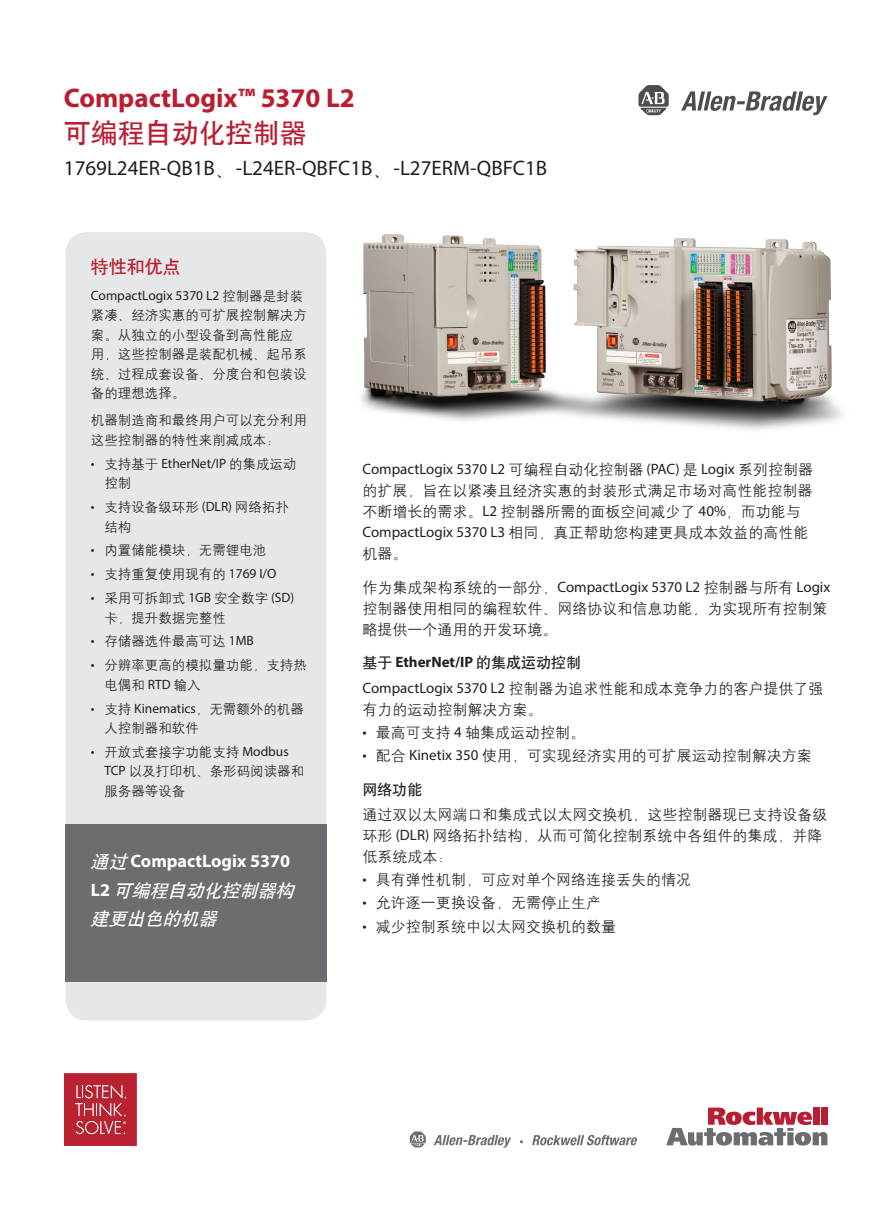
<style>
.page{position:relative;width:893px;height:1212px;background:#fff}
.page>*{position:absolute;margin:0;border:0;box-sizing:border-box;transform-origin:0 0}
.Document_Title{font:700 27px/34.5px "Myriad Pro";color:#ba1d31}
.Document_Subtitle{font:21px "Myriad Pro";color:#231f20}
.Cover_Callout{font:italic 18px/28.5px "H Yb 1 gj";color:#fff}
.Subhead_level_1{font:18px "H Yb 1 gj";color:#ba1d31}
.Body_Text{font:15px/21px "H Yg 2 gj";color:#231f20}
.Subhead_Level_2{font:700 15px "Myriad Pro";color:#231f20}
.Subhead_Level_2-2{font:15px "H Yb 1 gj";color:#231f20}
.Sidebar_Text{font:13.5px/19.5px "H Yg 2 gj";color:#231f20}
.t1{font:13.5px/19.5px "Myriad Pro";color:#231f20}
.s1{font-family:"H Yb 1 gj";font-weight:400}
.s2{font-family:"H Yg 2 gj"}
.s3{font-family:"Myriad Pro"}
.s4{font-family:"Myriad Pro";font-weight:700;font-style:normal}
</style>
<div class="page">
<svg style="left:410px;top:1131px;width:16px;height:16px"></svg>
<svg style="left:434px;top:1135px;width:77px;height:12px"></svg>
<svg style="left:532px;top:1135px;width:105px;height:10px"></svg>
<svg style="left:666px;top:1107px;width:161px;height:38px"></svg>
<div style="left:814px;top:1107px;width:6px;height:18px;background:#ba1d31"></div>
<div style="left:821px;top:1107px;width:6px;height:18px;background:#ba1d31"></div>
<svg style="left:64px;top:1073px;width:73px;height:73px;background:#bf3643"></svg>
<div style="left:65px;top:232px;width:261px;height:788px;background:#e6e7e9;border-radius:22px"></div>
<svg style="left:681px;top:91px;width:146px;height:24px"></svg>
<svg style="left:638px;top:85px;width:31px;height:30px"></svg>
<div style="left:65px;top:824px;width:261px;height:157px;background:#6c6d70"></div>
<img style="left:361px;top:234px;width:482px;height:196px">
<p class="Document_Title" style="left:64px;top:79px;width:292px">CompactLogix™ 5370 L2<span class="s1">可编程自动化控制器</span></p>
<p class="Document_Subtitle" style="left:64px;top:155px;width:485px">1769L24ER-QB1B<span class="s2">、</span>-L24ER-QBFC1B<span class="s2">、</span>-L27ERM-QBFC1B</p>
<p class="Subhead_level_1" style="left:91px;top:257px;width:92px">特性和优点</p>
<p class="Sidebar_Text" style="left:91px;top:286px;width:218px"><span class="s3">CompactLogix 5370 L2</span> 控制器是封装紧凑、经济实惠的可扩展控制解决方案。从独立的小型设备到高性能应用，这些控制器是装配机械、起吊系统、过程成套设备、分度台和包装设备的理想选择。</p>
<p class="Sidebar_Text" style="left:91px;top:411px;width:218px">机器制造商和最终用户可以充分利用这些控制器的特性来削减成本：</p>
<p class="t1" style="left:104px;top:453px;width:194px;text-indent:-14px">• <span class="s2">支持基于</span> EtherNet/IP <span class="s2">的集成运动控制</span></p>
<p class="Sidebar_Text" style="left:104px;top:497px;width:186px;text-indent:-14px"><span class="s3">•</span> 支持设备级环形 <span class="s3">(DLR)</span> 网络拓扑结构</p>
<p class="Sidebar_Text" style="left:91px;top:541px;width:177px"><span class="s3">•</span> 内置储能模块，无需锂电池</p>
<p class="Sidebar_Text" style="left:91px;top:564px;width:187px"><span class="s3">•</span> 支持重复使用现有的 <span class="s3">1769 I/O</span></p>
<p class="Sidebar_Text" style="left:104px;top:588px;width:191px;text-indent:-14px"><span class="s3">•</span> 采用可拆卸式 <span class="s3">1GB</span> 安全数字 <span class="s3">(SD)</span>卡，提升数据完整性</p>
<p class="Sidebar_Text" style="left:91px;top:632px;width:164px"><span class="s3">•</span> 存储器选件最高可达 <span class="s3">1MB</span></p>
<p class="Sidebar_Text" style="left:104px;top:655px;width:204px;text-indent:-14px"><span class="s3">•</span> 分辨率更高的模拟量功能，支持热电偶和 <span class="s3">RTD</span> 输入</p>
<p class="Sidebar_Text" style="left:104px;top:699px;width:201px;text-indent:-14px"><span class="s3">•</span> 支持 <span class="s3">Kinematics</span>，无需额外的机器人控制器和软件</p>
<p class="Sidebar_Text" style="left:104px;top:742px;width:201px;text-indent:-14px"><span class="s3">•</span> 开放式套接字功能支持 <span class="s3">Modbus<br>TCP</span> 以及打印机、条形码阅读器和服务器等设备</p>
<p class="Cover_Callout" style="left:91px;top:848px;width:209px">通过 <span class="s4">CompactLogix 5370<br>L 2</span> 可编程自动化控制器构建更出色的机器</p>
<p class="Body_Text" style="left:362px;top:459px;width:452px"><span class="s3">CompactLogix 5370 L2</span> 可编程自动化控制器 <span class="s3">(PAC)</span> 是 <span class="s3">Logix</span> 系列控制器的扩展，旨在以紧凑且经济实惠的封装形式满足市场对高性能控制器不断增长的需求。<span class="s3">L2</span> 控制器所需的面板空间减少了 <span class="s3">40%</span>，而功能与<span class="s3">CompactLogix 5370 L3</span> 相同，真正帮助您构建更具成本效益的高性能机器。</p>
<p class="Body_Text" style="left:362px;top:577px;width:469px">作为集成架构系统的一部分，<span class="s3">CompactLogix 5370 L2</span> 控制器与所有 <span class="s3">Logix</span>控制器使用相同的编程软件、网络协议和信息功能，为实现所有控制策略提供一个通用的开发环境。</p>
<p class="Subhead_Level_2" style="left:362px;top:653px;width:220px"><span class="s1">基于</span> EtherNet/IP <span class="s1">的集成运动控制</span></p>
<p class="Body_Text" style="left:362px;top:678px;width:462px"><span class="s3">CompactLogix 5370 L2</span> 控制器为追求性能和成本竞争力的客户提供了强有力的运动控制解决方案。</p>
<p class="Body_Text" style="left:362px;top:722px;width:224px"><span class="s3">•</span> 最高可支持 <span class="s3">4</span> 轴集成运动控制。</p>
<p class="Body_Text" style="left:362px;top:745px;width:451px"><span class="s3">•</span> 配合 <span class="s3">Kinetix 350</span> 使用，可实现经济实用的可扩展运动控制解决方案</p>
<p class="Subhead_Level_2-2" style="left:362px;top:782px;width:62px">网络功能</p>
<p class="Body_Text" style="left:362px;top:804px;width:467px">通过双以太网端口和集成式以太网交换机，这些控制器现已支持设备级环形 <span class="s3">(DLR)</span> 网络拓扑结构，从而可简化控制系统中各组件的集成，并降低系统成本：</p>
<p class="Body_Text" style="left:362px;top:869px;width:330px"><span class="s3">•</span> 具有弹性机制，可应对单个网络连接丢失的情况</p>
<p class="Body_Text" style="left:362px;top:892px;width:240px"><span class="s3">•</span> 允许逐一更换设备，无需停止生产</p>
<p class="Body_Text" style="left:362px;top:915px;width:255px"><span class="s3">•</span> 减少控制系统中以太网交换机的数量</p>
</div>
